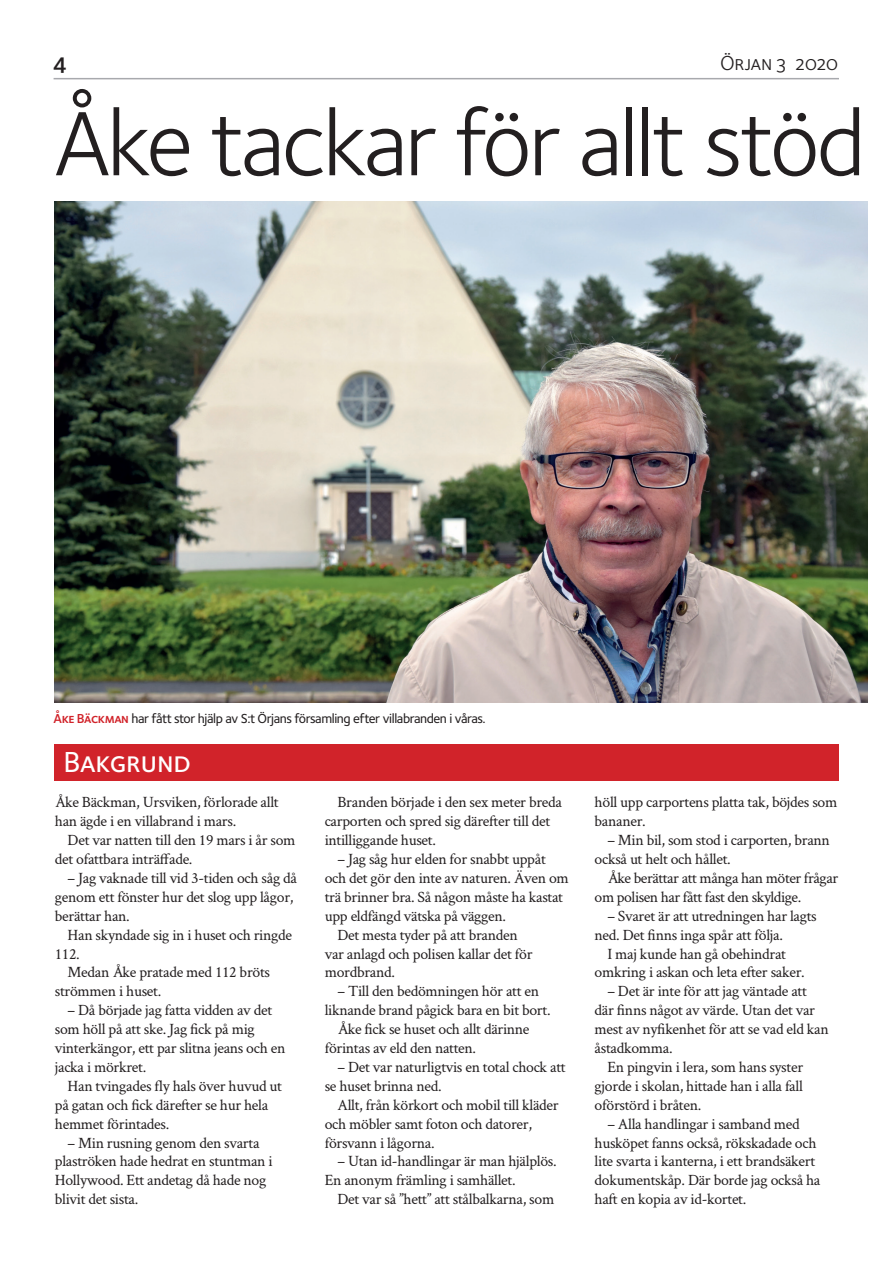
<style>
.page{position:relative;width:893px;height:1263px;background:#fff}
.page>*{position:absolute;margin:0;border:0;box-sizing:border-box;transform-origin:0 0}
.t1{font:94.5px "Foundry Sterling";letter-spacing:-.03em;color:#231f20}
.t2{font:30px "Foundry Sterling Medium Expert";color:#fff}
.t3{font:24px "Foundry Sterling Demi Expert";color:#231f20}
.t4{font:21px "Foundry Sterling Book Expert";letter-spacing:-.01em;color:#231f20}
.t5{font:15.75px/18.9px "Crimson Svk";letter-spacing:-.02em;color:#231f20}
.t6{font:500 13.5px "Foundry Sterling";letter-spacing:-.03em;color:#231f20}
.s1{font-family:"Foundry Sterling Demi Expert";font-weight:400;color:#d1232a}
</style>
<div class="page">
<hr style="left:54px;top:78px;width:785px;height:1px;background:#a8a9ad">
<div style="left:55px;top:744px;width:784px;height:37px;background:#d1232a"></div>
<img style="left:55px;top:201px;width:812px;height:502px">
<h3 class="t3" style="left:54px;top:45px;width:14px">4</h3>
<h3 class="t4" style="left:720px;top:48px;width:120px">Örjan 3 2020</h3>
<h1 class="t1" style="left:55px;top:77px;width:812px">Åke tackar för allt stöd</h1>
<p class="t6" style="left:54px;top:709px;width:434px"><span class="s1">Åke Bäckman</span> har fått stor hjälp av S:t Örjans församling efter villabranden i våras.</p>
<h2 class="t2" style="left:63px;top:741px;width:129px">Bakgrund</h2>
<p class="t5" style="left:55px;top:792px;width:225px">Åke Bäckman, Ursviken, förlorade allt han ägde i en villabrand i mars.</p>
<p class="t5" style="left:55px;top:830px;width:242px;text-indent:13px">Det var natten till den 19 mars i år som det ofattbara inträffade.</p>
<p class="t5" style="left:55px;top:868px;width:244px;text-indent:13px">– Jag vaknade till vid 3-tiden och såg då genom ett fönster hur det slog upp lågor, berättar han.</p>
<p class="t5" style="left:55px;top:924px;width:239px;text-indent:13px">Han skyndade sig in i huset och ringde<br>112.</p>
<p class="t5" style="left:55px;top:962px;width:217px;text-indent:13px">Medan Åke pratade med 112 bröts strömmen i huset.</p>
<p class="t5" style="left:55px;top:1000px;width:232px;text-indent:13px">– Då började jag fatta vidden av det som höll på att ske. Jag fick på mig vinterkängor, ett par slitna jeans och en jacka i mörkret.</p>
<p class="t5" style="left:55px;top:1076px;width:229px;text-indent:13px">Han tvingades fly hals över huvud ut på gatan och fick därefter se hur hela hemmet förintades.</p>
<p class="t5" style="left:55px;top:1132px;width:219px;text-indent:13px">– Min rusning genom den svarta plaströken hade hedrat en stuntman i<br>Hollywood. Ett andetag då hade nog blivit det sista.</p>
<p class="t5" style="left:325px;top:792px;width:239px;text-indent:13px">Branden började i den sex meter breda carporten och spred sig därefter till det intilliggande huset.</p>
<p class="t5" style="left:337px;top:849px;width:210px">– Jag såg hur elden for snabbt uppåt</p>
<p class="t5" style="left:325px;top:868px;width:246px">och det gör den inte av naturen. Även om</p>
<p class="t5" style="left:325px;top:887px;width:240px">trä brinner bra. Så någon måste ha kastat</p>
<p class="t5" style="left:325px;top:906px;width:183px">upp eldfängd vätska på väggen.</p>
<p class="t5" style="left:337px;top:924px;width:182px">Det mesta tyder på att branden</p>
<p class="t5" style="left:325px;top:943px;width:209px">var anlagd och polisen kallar det för</p>
<p class="t5" style="left:325px;top:962px;width:72px">mordbrand.</p>
<p class="t5" style="left:337px;top:981px;width:203px">– Till den bedömningen hör att en</p>
<p class="t5" style="left:325px;top:1000px;width:227px">liknande brand pågick bara en bit bort.</p>
<p class="t5" style="left:337px;top:1019px;width:194px">Åke fick se huset och allt därinne</p>
<p class="t5" style="left:325px;top:1038px;width:153px">förintas av eld den natten.</p>
<p class="t5" style="left:325px;top:1057px;width:242px;text-indent:13px">– Det var naturligtvis en total chock att se huset brinna ned.</p>
<p class="t5" style="left:325px;top:1095px;width:235px;text-indent:13px">Allt, från körkort och mobil till kläder och möbler samt foton och datorer, försvann i lågorna.</p>
<p class="t5" style="left:325px;top:1151px;width:234px;text-indent:13px">– Utan id-handlingar är man hjälplös.<br>En anonym främling i samhället.</p>
<p class="t5" style="left:337px;top:1189px;width:218px">Det var så ”hett” att stålbalkarna, som</p>
<p class="t5" style="left:595px;top:792px;width:244px">höll upp carportens platta tak, böjdes som bananer.</p>
<p class="t5" style="left:595px;top:830px;width:237px;text-indent:13px">– Min bil, som stod i carporten, brann också ut helt och hållet.</p>
<p class="t5" style="left:595px;top:868px;width:245px;text-indent:13px">Åke berättar att många han möter frågar om polisen har fått fast den skyldige.</p>
<p class="t5" style="left:607px;top:906px;width:211px">– Svaret är att utredningen har lagts</p>
<p class="t5" style="left:595px;top:924px;width:190px">ned. Det finns inga spår att följa.</p>
<p class="t5" style="left:607px;top:943px;width:180px">I maj kunde han gå obehindrat</p>
<p class="t5" style="left:595px;top:962px;width:212px">omkring i askan och leta efter saker.</p>
<p class="t5" style="left:607px;top:981px;width:201px">– Det är inte för att jag väntade att</p>
<p class="t5" style="left:595px;top:1000px;width:222px">där finns något av värde. Utan det var</p>
<p class="t5" style="left:595px;top:1019px;width:236px">mest av nyfikenhet för att se vad eld kan</p>
<p class="t5" style="left:595px;top:1038px;width:80px">åstadkomma.</p>
<p class="t5" style="left:607px;top:1057px;width:197px">En pingvin i lera, som hans syster</p>
<p class="t5" style="left:595px;top:1076px;width:210px">gjorde i skolan, hittade han i alla fall</p>
<p class="t5" style="left:595px;top:1095px;width:108px">oförstörd i bråten.</p>
<p class="t5" style="left:595px;top:1113px;width:227px;text-indent:13px">– Alla handlingar i samband med husköpet fanns också, rökskadade och lite svarta i kanterna, i ett brandsäkert dokumentskåp. Där borde jag också ha haft en kopia av id-kortet.</p>
</div>
